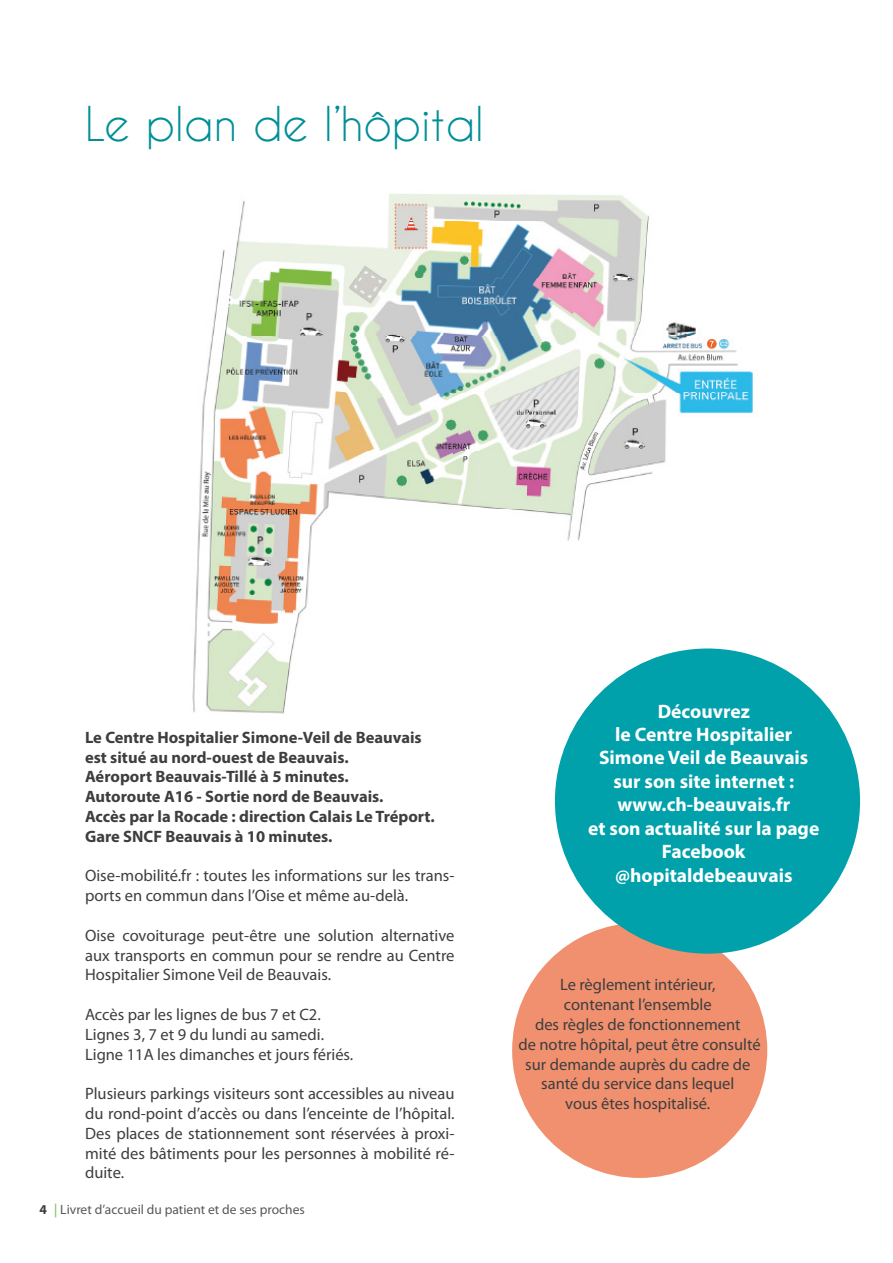
<style>
.page{position:relative;width:893px;height:1263px;background:#fff}
.page>*{position:absolute;margin:0;border:0;box-sizing:border-box;transform-origin:0 0}
.intitulé_poste_itiné{font:45px "Caviar Dreams";color:#008f97}
.t1{font:700 19.5px/23.4px "Myriad Pro";color:#fff;text-align:center}
.t2{font:16.5px/19.8px "Myriad Pro";color:#3e3e3f;text-align:justify}
.t3{font:700 16.5px "Myriad Pro";color:#3e3e3f}
.t4{font:13.5px "Myriad Pro";color:#57585a}
.t5{font:700 13.5px "Myriad Pro";color:#3e3e3f}
.s1{font-family:"Myanmar Text";color:#6ebe44}
</style>
<div class="page">
<img style="left:192px;top:194px;width:569px;height:534px">
<div style="left:512px;top:923px;width:255px;height:255px;background:#f0906e;border-radius:50%"></div>
<div style="left:555px;top:648px;width:305px;height:306px;background:#00a1aa;border-radius:50%"></div>
<p class="intitulé_poste_itiné" style="left:85px;top:97px;width:400px">Le plan de l’hôpital</p>
<p class="t3" style="left:85px;top:726px;width:338px">Le Centre Hospitalier Simone-Veil de Beauvais</p>
<p class="t3" style="left:85px;top:746px;width:265px">est situé au nord-ouest de Beauvais.</p>
<p class="t3" style="left:85px;top:766px;width:265px">Aéroport Beauvais-Tillé à 5 minutes.</p>
<p class="t3" style="left:85px;top:786px;width:300px">Autoroute A16 - Sortie nord de Beauvais.</p>
<p class="t3" style="left:85px;top:806px;width:351px">Accès par la Rocade : direction Calais Le Tréport.</p>
<p class="t3" style="left:85px;top:825px;width:249px">Gare SNCF Beauvais à 10 minutes.</p>
<p class="t2" style="left:85px;top:866px;width:371px">Oise-mobilité.fr : toutes les informations sur les trans&shy;ports en commun dans l’Oise et même au-delà.</p>
<p class="t2" style="left:85px;top:925px;width:371px">Oise covoiturage peut-être une solution alternative aux transports en commun pour se rendre au Centre Hospitalier Simone Veil de Beauvais.</p>
<p class="t2" style="left:85px;top:1004px;width:237px">Accès par les lignes de bus 7 et C2.</p>
<p class="t2" style="left:85px;top:1024px;width:241px">Lignes 3, 7 et 9 du lundi au samedi.</p>
<p class="t2" style="left:85px;top:1044px;width:270px">Ligne 11A les dimanches et jours fériés.</p>
<p class="t2" style="left:85px;top:1083px;width:371px">Plusieurs parkings visiteurs sont accessibles au niveau du rond-point d’accès ou dans l’enceinte de l’hôpital.<br>Des places de stationnement sont réservées à proxi&shy;mité des bâtiments pour les personnes à mobilité ré&shy;duite.</p>
<p class="t5" style="left:39px;top:1200px;width:9px">4</p>
<p class="t4" style="left:54px;top:1201px;width:252px"><span class="s1">|</span> Livret d’accueil du patient et de ses proches</p>
<p class="t1" style="left:658px;top:699px;width:94px">Découvrez</p>
<p class="t1" style="left:615px;top:722px;width:179px">le Centre Hospitalier</p>
<p class="t1" style="left:599px;top:745px;width:211px">Simone Veil de Beauvais</p>
<p class="t1" style="left:613px;top:769px;width:182px">sur son site internet :</p>
<p class="t1" style="left:617px;top:792px;width:174px">www.ch-beauvais.fr</p>
<p class="t1" style="left:588px;top:816px;width:233px">et son actualité sur la page<br>Facebook</p>
<p class="t1" style="left:615px;top:862px;width:179px">@hopitaldebeauvais</p>
<p class="t2" style="left:560px;top:975px;width:157px">Le règlement intérieur,</p>
<p class="t2" style="left:564px;top:994px;width:149px">contenant l’ensemble</p>
<p class="t2" style="left:535px;top:1014px;width:207px">des règles de fonctionnement</p>
<p class="t2" style="left:518px;top:1034px;width:244px;text-align:center">de notre hôpital, peut être consulté sur demande auprès du cadre de santé du service dans lequel</p>
<p class="t2" style="left:565px;top:1093px;width:147px">vous êtes hospitalisé.</p>
</div>
